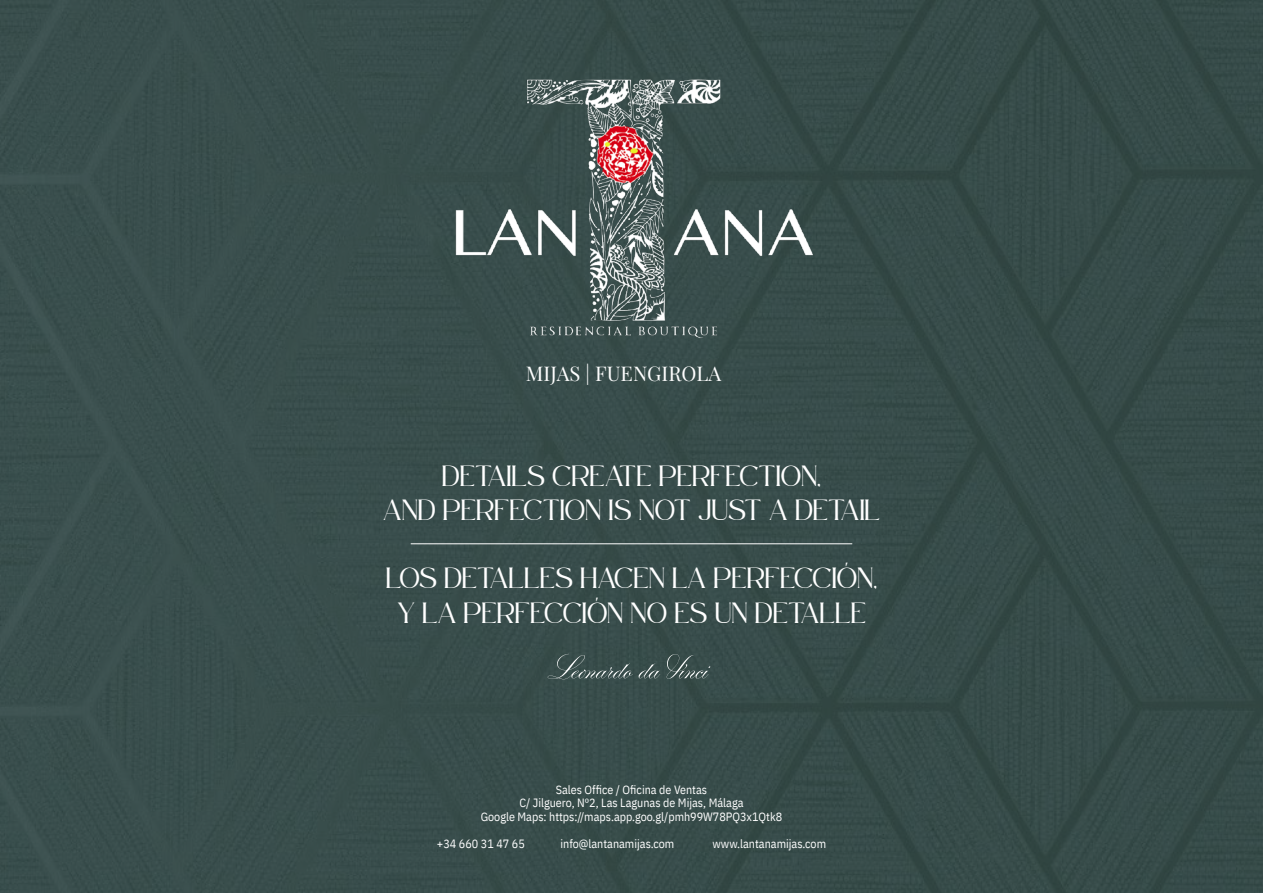
<style>
.page{position:relative;width:1263px;height:893px;background:#384d4b}
.page>*{position:absolute;margin:0;border:0;box-sizing:border-box;transform-origin:0 0}
.t1{font:28.5px/34.2px "Safira March Personal Use Only";color:#fff;text-align:center}
.t2{font:20.25px "Playfair Display";color:#fff}
.t3{font:12px/13.5px "IBM Plex Sans Cond";color:#fff;text-align:center}
</style>
<div class="page">
<img style="left:361px;top:18px;width:540px;height:381px">
<hr style="left:411px;top:543px;width:441px;height:1px;background:#fff">
<svg style="left:548px;top:654px;width:85px;height:25px;background:#495c5a"></svg>
<svg style="left:639px;top:663px;width:21px;height:15px"></svg>
<svg style="left:667px;top:654px;width:43px;height:25px"></svg>
<h2 class="t2" style="left:526px;top:358px;width:197px">MIJAS | FUENGIROLA</h2>
<h1 class="t1" style="left:383px;top:459px;width:499px">DETAILS CREATE PERFECTION,<br>AND PERFECTION IS NOT JUST A DETAIL</h1>
<h1 class="t1" style="left:386px;top:561px;width:493px">LOS DETALLES HACEN LA PERFECCIÓN,<br>Y LA PERFECCIÓN NO ES UN DETALLE</h1>
<p class="t3" style="left:481px;top:781px;width:303px">Sales Office / Oficina de Ventas<br>C/ Jilguero, Nº2, Las Lagunas de Mijas, Málaga<br>Google Maps: https://maps.app.goo.gl/pmh99W78PQ3x1Qtk8</p>
<p class="t3" style="left:437px;top:835px;width:89px">+34 660 31 47 65</p>
<p class="t3" style="left:560px;top:835px;width:115px">info@lantanamijas.com</p>
<p class="t3" style="left:712px;top:835px;width:115px">www.lantanamijas.com</p>
</div>
